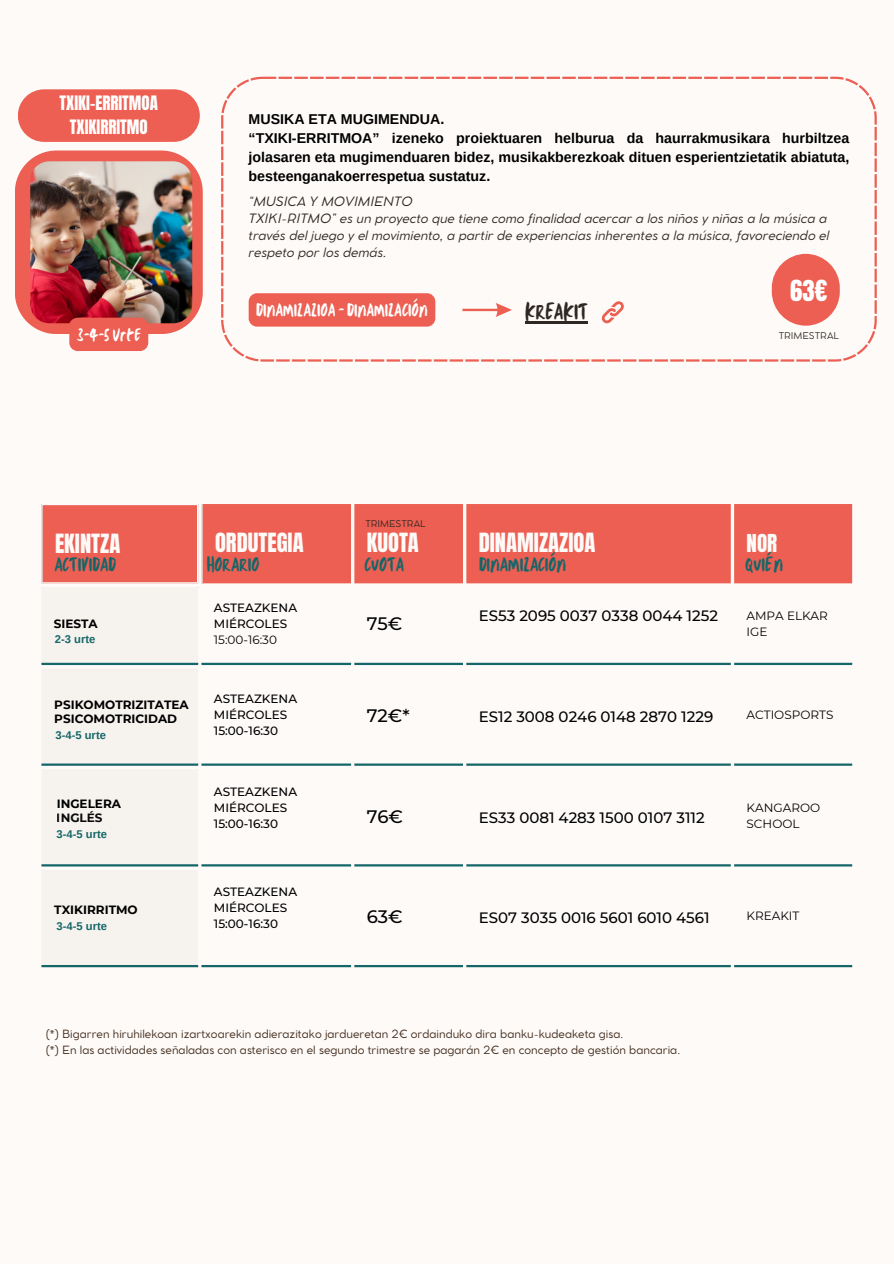
<style>
.page{position:relative;width:894px;height:1264px;background:#fff}
.page>*{position:absolute;margin:0;border:0;box-sizing:border-box;transform-origin:0 0}
.t1{font:24.75px "Anton";color:#fff}
.t2{font:23.25px "TC Milo Regular";color:#2f2721}
.t3{font:22.5px "Anton";color:#fdfaf8}
.t4{font:21px "Anton";color:#fdfaf8}
.t5{font:20.25px "TC Milo Regular";color:#156669}
.t6{font:18.75px "TC Milo Regular";color:#fff}
.t7{font:500 18px "Montserrat";color:#000001}
.t8{font:16.95px/23.7px "Anton";color:#fff;text-align:center}
.t9{font:500 15px "Montserrat";color:#000001}
.t10{font:700 14.25px/19.2px "Arimo";color:#000}
.t11{font:italic 12.75px/17px "Cocomat Pro";color:#2f2721}
.t12{font:500 12px "Montserrat";color:#000001}
.t13{font:700 12px/13.6px "Montserrat";color:#000}
.t14{font:12px/16px "Montserrat";color:#000001}
.t15{font:700 12px "Montserrat";color:#000001}
.t16{font:11.25px "Cocomat Pro";color:#422b1c}
.t17{font:700 11.25px "Arimo";color:#156669}
.t18{font:9.3px "Cocomat Pro";color:#2f2721}
</style>
<div class="page">
<div style="left:0;top:0;width:893px;height:1263px;background:#fdfaf8"></div>
<div style="left:43px;top:504px;width:808px;height:79px;background:#ec5f52"></div>
<div style="left:41px;top:665px;width:157px;height:300px;background:#f6f3ee"></div>
<hr style="left:41px;top:505px;width:2px;height:77px;background:#fff">
<hr style="left:197px;top:505px;width:1px;height:77px;background:#fff">
<hr style="left:41px;top:504px;width:157px;height:1px;background:#fff">
<hr style="left:41px;top:582px;width:157px;height:1px;background:#fff">
<hr style="left:201px;top:504px;width:1px;height:79px;background:#fff">
<hr style="left:41px;top:586px;width:157px;height:2px;background:#fff">
<hr style="left:41px;top:662px;width:157px;height:3px;background:#156669">
<hr style="left:201px;top:662px;width:150px;height:3px;background:#156669">
<hr style="left:354px;top:662px;width:109px;height:3px;background:#156669">
<hr style="left:466px;top:662px;width:264px;height:3px;background:#156669">
<hr style="left:734px;top:662px;width:117px;height:3px;background:#156669">
<hr style="left:41px;top:763px;width:157px;height:2px;background:#156669">
<hr style="left:201px;top:763px;width:150px;height:2px;background:#156669">
<hr style="left:354px;top:763px;width:109px;height:2px;background:#156669">
<hr style="left:466px;top:763px;width:264px;height:2px;background:#156669">
<hr style="left:734px;top:763px;width:117px;height:2px;background:#156669">
<hr style="left:41px;top:864px;width:157px;height:2px;background:#156669">
<hr style="left:201px;top:864px;width:150px;height:2px;background:#156669">
<hr style="left:354px;top:864px;width:109px;height:2px;background:#156669">
<hr style="left:466px;top:864px;width:264px;height:2px;background:#156669">
<hr style="left:734px;top:864px;width:117px;height:2px;background:#156669">
<hr style="left:41px;top:965px;width:157px;height:2px;background:#156669">
<hr style="left:201px;top:965px;width:150px;height:2px;background:#156669">
<hr style="left:354px;top:965px;width:109px;height:2px;background:#156669">
<hr style="left:466px;top:965px;width:264px;height:2px;background:#156669">
<hr style="left:734px;top:965px;width:117px;height:2px;background:#156669">
<svg style="left:221px;top:77px;width:655px;height:284px"></svg>
<div style="left:771px;top:254px;width:68px;height:72px;background:#ec5f52;border-radius:34px"></div>
<svg style="left:462px;top:303px;width:50px;height:14px"></svg>
<svg style="left:15px;top:150px;width:188px;height:184px"></svg>
<img style="left:30px;top:161px;width:162px;height:162px">
<div style="left:18px;top:89px;width:182px;height:53px;background:#ec5f52;border-radius:26px"></div>
<div style="left:248px;top:293px;width:187px;height:33px;background:#ec5f52;border-radius:8px"></div>
<hr style="left:525px;top:321px;width:62px;height:2px;background:#2f2721">
<svg style="left:601px;top:301px;width:22px;height:22px"></svg>
<div style="left:69px;top:318px;width:79px;height:33px;background:#ec5f52;border-radius:8px"></div>
<h2 class="t8" style="left:60px;top:91px;width:100px">TXIKI-ERRITMOA<br>TXIKIRRITMO</h2>
<p class="t10" style="left:248px;top:109px;width:602px">MUSIKA ETA MUGIMENDUA.<br>“TXIKI-ERRITMOA” izeneko proiektuaren helburua da haurrakmusikara hurbiltzea jolasaren eta mugimenduaren bidez, musikakberezkoak dituen esperientzietatik abiatuta, besteenganakoerrespetua sustatuz.</p>
<h2 class="t11" style="left:248px;top:194px;width:165px">“MUSICA Y MOVIMIENTO</h2>
<h2 class="t11" style="left:248px;top:211px;width:582px">TXIKI-RITMO” es un proyecto que tiene como finalidad acercar a los niñ os y niñ as a la música a través del juego y el movimiento, a partir de experiencias inherentes a la música, favoreciendo el respeto por los demás.</h2>
<p class="t1" style="left:789px;top:273px;width:39px">63€</p>
<p class="t6" style="left:256px;top:297px;width:173px">DINAMIZAZIOA -DINAMIZACIÓN</p>
<p class="t2" style="left:525px;top:296px;width:64px">KREAKIT</p>
<h2 class="t6" style="left:77px;top:322px;width:65px">3-4-5URTE</h2>
<p class="t18" style="left:778px;top:332px;width:62px">TRIMESTRAL</p>
<p class="t18" style="left:365px;top:520px;width:62px">TRIMESTRAL</p>
<h4 class="t3" style="left:55px;top:527px;width:67px">EKINTZA</h4>
<p class="t3" style="left:215px;top:527px;width:90px">ORDUTEGIA</p>
<h3 class="t3" style="left:366px;top:527px;width:54px">KUOTA</h3>
<h5 class="t3" style="left:478px;top:527px;width:118px">DINAMIZAZIOA</h5>
<p class="t4" style="left:746px;top:528px;width:32px">NOR</p>
<p class="t5" style="left:745px;top:551px;width:39px">QUIÉN</p>
<p class="t5" style="left:364px;top:551px;width:41px">CUOTA</p>
<p class="t5" style="left:479px;top:551px;width:89px">DINAMIZACIÓN</p>
<p class="t5" style="left:54px;top:551px;width:63px">ACTIVIDAD</p>
<p class="t5" style="left:206px;top:551px;width:54px">HORARIO</p>
<p class="t15" style="left:54px;top:616px;width:45px">SIESTA</p>
<h6 class="t17" style="left:55px;top:632px;width:42px">2-3 urte</h6>
<p class="t13" style="left:54px;top:698px;width:136px">PSIKOMOTRIZITATEA</p>
<p class="t13" style="left:54px;top:712px;width:124px">PSICOMOTRICIDAD</p>
<h6 class="t17" style="left:55px;top:729px;width:52px">3-4-5 urte</h6>
<p class="t13" style="left:57px;top:797px;width:66px">INGELERA<br>INGLÉS</p>
<p class="t17" style="left:57px;top:827px;width:52px">3-4-5 urte</p>
<h6 class="t13" style="left:54px;top:902px;width:85px">TXIKIRRITMO</h6>
<h6 class="t17" style="left:57px;top:919px;width:52px">3-4-5 urte</h6>
<p class="t12" style="left:214px;top:600px;width:85px">ASTEAZKENA</p>
<h1 class="t12" style="left:214px;top:616px;width:75px">MIÉRCOLES</h1>
<h2 class="t14" style="left:214px;top:631px;width:65px">15:00-16:30</h2>
<p class="t12" style="left:214px;top:691px;width:85px">ASTEAZKENA</p>
<p class="t12" style="left:214px;top:707px;width:75px">MIÉRCOLES</p>
<p class="t12" style="left:214px;top:723px;width:66px">15:00-16:30</p>
<p class="t12" style="left:214px;top:784px;width:85px">ASTEAZKENA</p>
<p class="t12" style="left:214px;top:800px;width:75px">MIÉRCOLES</p>
<p class="t12" style="left:214px;top:816px;width:66px">15:00-16:30</p>
<p class="t12" style="left:214px;top:884px;width:85px">ASTEAZKENA</p>
<p class="t12" style="left:214px;top:900px;width:75px">MIÉRCOLES</p>
<p class="t12" style="left:214px;top:916px;width:66px">15:00-16:30</p>
<h1 class="t7" style="left:366px;top:612px;width:37px">75€</h1>
<p class="t9" style="left:478px;top:606px;width:241px">ES53 2095 0037 0338 0044 1252</p>
<p class="t14" style="left:746px;top:607px;width:83px">AMPA ELKAR<br>IGE</p>
<p class="t7" style="left:366px;top:704px;width:44px">72€*</p>
<p class="t9" style="left:478px;top:707px;width:236px">ES12 3008 0246 0148 2870 1229</p>
<p class="t14" style="left:746px;top:706px;width:88px">ACTIOSPORTS</p>
<p class="t7" style="left:366px;top:805px;width:38px">76€</p>
<p class="t9" style="left:478px;top:808px;width:227px">ES33 0081 4283 1500 0107 3112</p>
<p class="t14" style="left:746px;top:799px;width:75px">KANGAROO<br>SCHOOL</p>
<p class="t7" style="left:366px;top:905px;width:37px">63€</p>
<p class="t9" style="left:478px;top:908px;width:232px">ES07 3035 0016 5601 6010 4561</p>
<p class="t14" style="left:746px;top:908px;width:54px">KREAKIT</p>
<p class="t16" style="left:46px;top:1030px;width:579px">(*) Bigarren hiruhilekoan izartxoarekin adierazitako jardueretan 2€ ordainduko dira banku-kudeaketa gisa.</p>
<p class="t16" style="left:46px;top:1045px;width:635px">(*) En las actividades señaladas con asterisco en el segundo trimestre se pagarán 2€ en concepto de gestión bancaria.</p>
</div>
